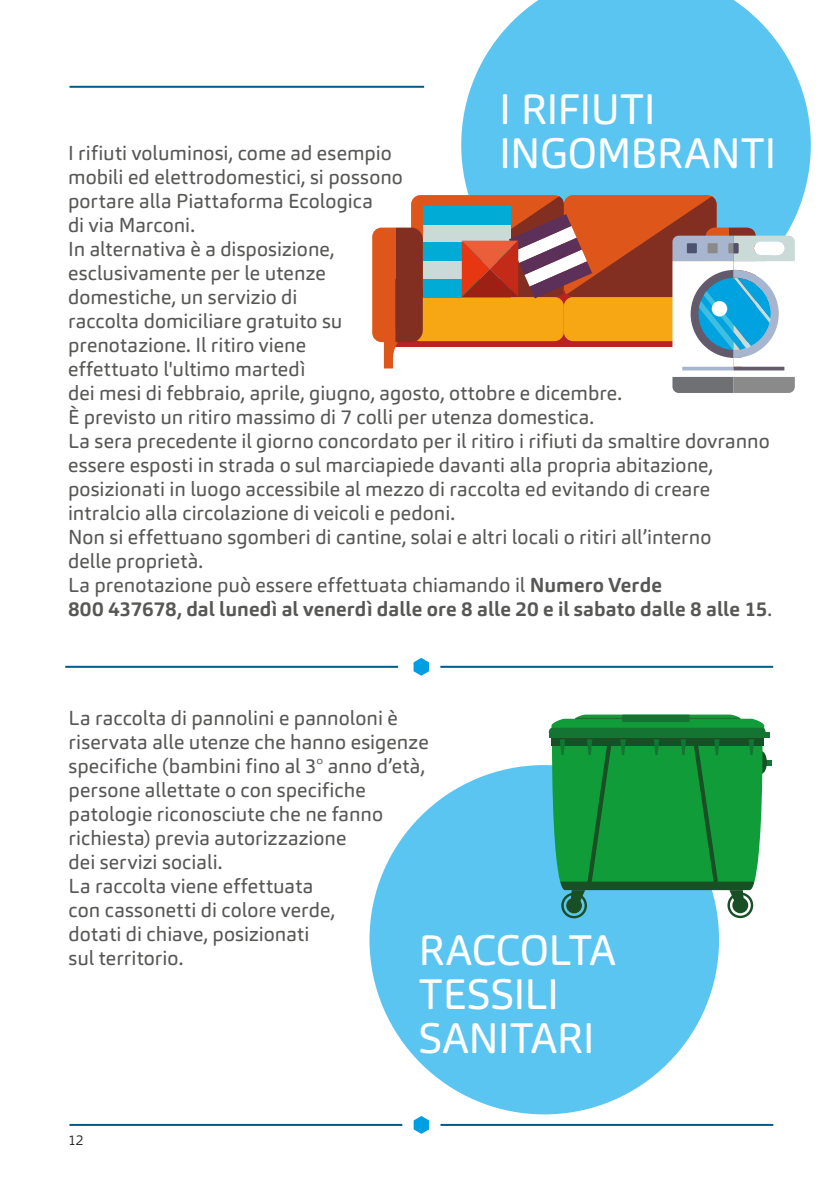
<style>
.page{position:relative;width:840px;height:1191px;background:#fff}
.page>*{position:absolute;margin:0;border:0;box-sizing:border-box;transform-origin:0 0}
.t1{font:42px/44px "Carnas";letter-spacing:-.01em;color:#fff}
.t2{font:20px/24px "Carnas";letter-spacing:.005em;color:#575756}
.t3{font:300 14px "Carnas";color:#1d1d1b}
.s1{font-weight:700}
</style>
<div class="page">
<hr style="left:69px;top:86px;width:355px;height:2px;background:#005a88">
<hr style="left:440px;top:1124px;width:332px;height:2px;background:#005a88">
<hr style="left:69px;top:1124px;width:333px;height:2px;background:#005a88">
<svg style="left:413px;top:1116px;width:16px;height:17px"></svg>
<hr style="left:440px;top:666px;width:332px;height:2px;background:#005a88">
<hr style="left:65px;top:666px;width:333px;height:2px;background:#005a88">
<svg style="left:413px;top:658px;width:16px;height:18px"></svg>
<svg style="left:461px;top:0;width:349px;height:261px;background:#6dcbf2"></svg>
<svg style="left:372px;top:196px;width:422px;height:197px"></svg>
<div style="left:711px;top:301px;width:15px;height:15px;background:#fff;border-radius:50%"></div>
<div style="left:369px;top:765px;width:349px;height:349px;background:#5bc5f2;border-radius:50%"></div>
<svg style="left:766px;top:760px;width:5px;height:5px"></svg>
<div style="left:755px;top:751px;width:11px;height:22px;background:#184f25;border-radius:50%"></div>
<div style="left:548px;top:732px;width:220px;height:6px;background:#147432"></div>
<svg style="left:548px;top:714px;width:217px;height:194px"></svg>
<div style="left:621px;top:714px;width:68px;height:8px;background:#147432"></div>
<hr style="left:575px;top:718px;width:164px;height:1px;background:#147432">
<div style="left:566px;top:897px;width:15px;height:16px;background:#184f25;border-radius:50%"></div>
<div style="left:561px;top:892px;width:25px;height:26px;border:2px solid #184f25;border-radius:50%"></div>
<div style="left:732px;top:897px;width:15px;height:16px;background:#184f25;border-radius:50%"></div>
<div style="left:727px;top:892px;width:25px;height:26px;border:2px solid #184f25;border-radius:50%"></div>
<h1 class="t1" style="left:499px;top:87px;width:279px">I RIFIUTI<br>INGOMBRANTI</h1>
<p class="t2" style="left:68px;top:141px;width:705px">I rifiuti voluminosi, come ad esempio<br>mobili ed elettrodomestici, si possono<br>portare alla Piattaforma Ecologica<br>di via Marconi.<br>In alternativa è a disposizione,<br>esclusivamente per le utenze<br>domestiche, un servizio di<br>raccolta domiciliare gratuito su<br>prenotazione. Il ritiro viene<br>effettuato l'ultimo martedì<br>dei mesi di febbraio, aprile, giugno, agosto, ottobre e dicembre.<br>È previsto un ritiro massimo di 7 colli per utenza domestica.<br>La sera precedente il giorno concordato per il ritiro i rifiuti da smaltire dovranno essere esposti in strada o sul marciapiede davanti alla propria abitazione, posizionati in luogo accessibile al mezzo di raccolta ed evitando di creare intralcio alla circolazione di veicoli e pedoni.<br>Non si effettuano sgomberi di cantine, solai e altri locali o ritiri all’interno<br>delle proprietà.<br>La prenotazione può essere effettuata chiamando il <span class="s1">Numero Verde<br>800 437678, dal lunedì al venerdì dalle ore 8 alle 20 e il sabato dalle 8 alle 15</span>.</p>
<p class="t2" style="left:69px;top:706px;width:361px">La raccolta di pannolini e pannoloni è riservata alle utenze che hanno esigenze specifiche (bambini fino al 3° anno d’età, persone allettate o con specifiche patologie riconosciute che ne fanno richiesta) previa autorizzazione<br>dei servizi sociali.<br>La raccolta viene effettuata<br>con cassonetti di colore verde,<br>dotati di chiave, posizionati<br>sul territorio.</p>
<h1 class="t1" style="left:418px;top:928px;width:198px">RACCOLTA<br>TESSILI<br>SANITARI</h1>
<p class="t3" style="left:68px;top:1131px;width:17px">12</p>
</div>
